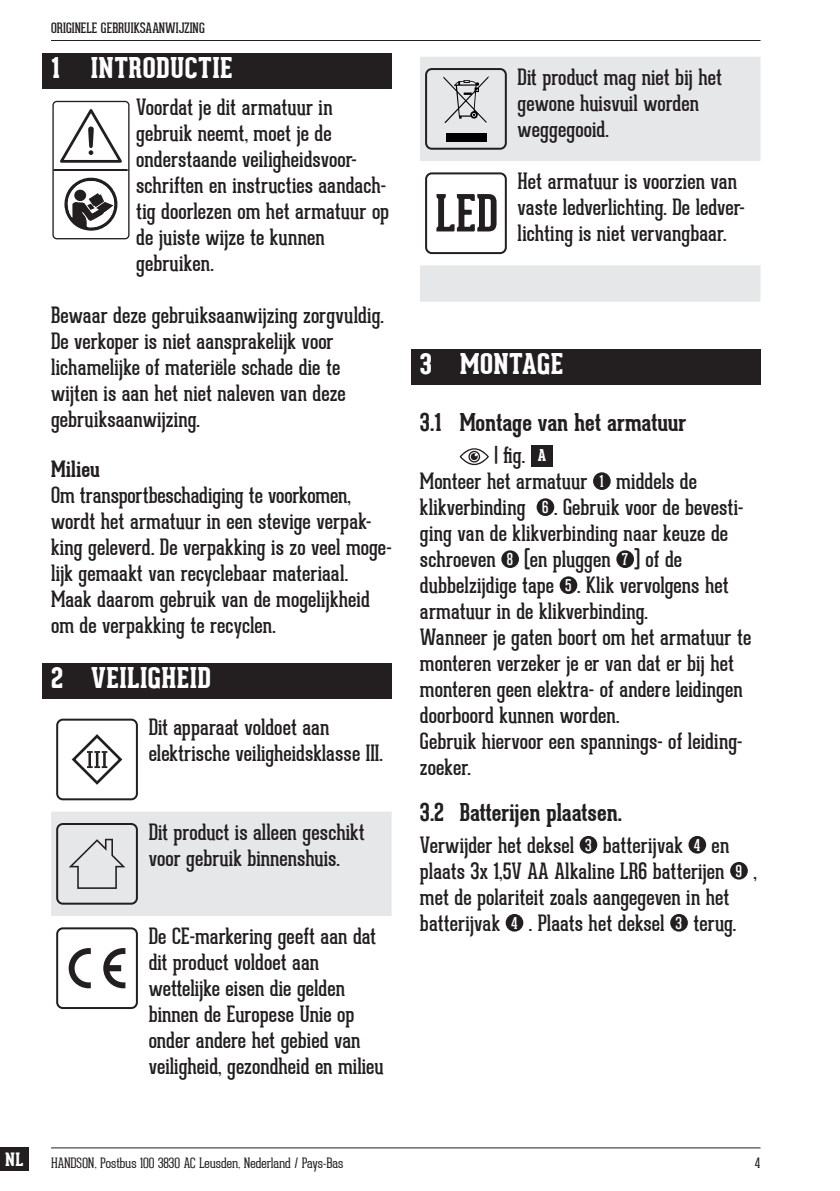
<style>
.page{position:relative;width:840px;height:1191px;background:#fff}
.page>*{position:absolute;margin:0;border:0;box-sizing:border-box;transform-origin:0 0}
.NL_HANDSON_Alinea_A5{font:700 50px "Geared Slab";color:#231f20}
.t1{font:800 28px "Geared Slab";letter-spacing:.01em;color:#fff}
.t2{font:700 24px "Geared Slab";color:#231f20}
.NL_HANDSON_Alinea_A5-2{font:22px/26px "Geared Slab";letter-spacing:.005em;color:#231f20}
.HANDSON_Table_body_A{font:22px/26px "Geared Slab";color:#231f20}
.NL_HANDSON_List_A5-M{font:22px/26px "Geared Slab";color:#231f20}
.NL_HANDSON_Alinea_Bo{font:700 22px "Geared Slab";letter-spacing:.015em;color:#231f20}
.t3{font:800 18px "Geared Slab";color:#fff}
.HANDSON_NR_A5-manual{font:16px "Geared Slab";color:#fff}
.HANDSON_FIG_A5-Manua{font:800 16px "Geared Slab";color:#fff}
.t4{font:100 14px "Geared Slab";color:#231f20}
.t5{font:14px "Geared Slab";color:#231f20}
</style>
<div class="page">
<div style="left:0;top:1146px;width:29px;height:24px;background:#231f20"></div>
<hr style="left:51px;top:40px;width:709px;height:1px;background:#231f20">
<hr style="left:51px;top:1147px;width:709px;height:1px;background:#231f20">
<div style="left:43px;top:53px;width:348px;height:36px;background:#231f20"></div>
<div style="left:43px;top:663px;width:348px;height:36px;background:#231f20"></div>
<svg style="left:64px;top:177px;width:54px;height:54px"></svg>
<div style="left:52px;top:101px;width:77px;height:138px;border:1px solid #231f20;border-radius:4px"></div>
<hr style="left:53px;top:169px;width:76px;height:2px;background:#231f20">
<svg style="left:60px;top:109px;width:62px;height:54px"></svg>
<svg style="left:71px;top:734px;width:51px;height:51px"></svg>
<div style="left:56px;top:718px;width:82px;height:82px;border:2px solid #231f20;border-radius:6px"></div>
<div style="left:51px;top:812px;width:340px;height:104px;background:#e6e7e9"></div>
<div style="left:56px;top:823px;width:82px;height:81px;border:2px solid #231f20;border-radius:6px"></div>
<svg style="left:69px;top:948px;width:22px;height:40px"></svg>
<svg style="left:103px;top:948px;width:22px;height:40px"></svg>
<div style="left:56px;top:927px;width:82px;height:82px;border:2px solid #231f20;border-radius:6px"></div>
<div style="left:411px;top:349px;width:349px;height:36px;background:#231f20"></div>
<svg style="left:420px;top:57px;width:340px;height:245px;fill:#e6e7e9"></svg>
<div style="left:446px;top:133px;width:40px;height:9px;background:#000"></div>
<svg style="left:443px;top:76px;width:45px;height:47px;background:#c1c2c4"></svg>
<div style="left:425px;top:68px;width:81px;height:82px;border:2px solid #231f20;border-radius:6px"></div>
<div style="left:425px;top:172px;width:81px;height:82px;border:2px solid #231f20;border-radius:6px"></div>
<svg style="left:459px;top:448px;width:29px;height:18px"></svg>
<div style="left:530px;top:445px;width:22px;height:22px;background:#231f20"></div>
<div style="left:592px;top:472px;width:18px;height:18px;background:#231f20;border-radius:50%"></div>
<div style="left:536px;top:498px;width:18px;height:18px;background:#231f20;border-radius:50%"></div>
<div style="left:501px;top:550px;width:17px;height:18px;background:#231f20;border-radius:50%"></div>
<div style="left:616px;top:550px;width:17px;height:18px;background:#231f20;border-radius:50%"></div>
<div style="left:559px;top:576px;width:18px;height:18px;background:#231f20;border-radius:50%"></div>
<div style="left:579px;top:836px;width:18px;height:17px;background:#231f20;border-radius:50%"></div>
<div style="left:688px;top:836px;width:17px;height:17px;background:#231f20;border-radius:50%"></div>
<div style="left:729px;top:862px;width:18px;height:17px;background:#231f20;border-radius:50%"></div>
<div style="left:505px;top:914px;width:18px;height:17px;background:#231f20;border-radius:50%"></div>
<div style="left:669px;top:914px;width:18px;height:17px;background:#231f20;border-radius:50%"></div>
<p class="t5" style="left:51px;top:20px;width:155px">ORIGINELE GEBRUIKSAANWIJZING</p>
<p class="t1" style="left:51px;top:51px;width:183px">1 INTRODUCTIE</p>
<p class="NL_HANDSON_Alinea_A5-2" style="left:136px;top:94px;width:254px">Voordat je dit armatuur in gebruik neemt, moet je de onderstaande veiligheidsvoor&shy;schriften en instructies aandach&shy;tig doorlezen om het armatuur op de juiste wijze te kunnen gebruiken.</p>
<p class="NL_HANDSON_Alinea_A5-2" style="left:51px;top:302px;width:334px">Bewaar deze gebruiksaanwijzing zorgvuldig.<br>De verkoper is niet aansprakelijk voor lichamelijke of materiële schade die te wijten is aan het niet naleven van deze gebruiksaanwijzing.</p>
<p class="NL_HANDSON_Alinea_Bo" style="left:51px;top:455px;width:50px">Milieu</p>
<p class="NL_HANDSON_Alinea_A5-2" style="left:51px;top:482px;width:342px">Om transportbeschadiging te voorkomen, wordt het armatuur in een stevige verpak&shy;king geleverd. De verpakking is zo veel moge&shy;lijk gemaakt van recyclebaar materiaal.<br>Maak daarom gebruik van de mogelijkheid om de verpakking te recyclen.</p>
<p class="t1" style="left:51px;top:661px;width:161px">2 VEILIGHEID</p>
<p class="HANDSON_Table_body_A" style="left:149px;top:714px;width:235px">Dit apparaat voldoet aan elektrische veiligheidsklasse III.</p>
<p class="HANDSON_Table_body_A" style="left:149px;top:818px;width:217px">Dit product is alleen geschikt voor gebruik binnenshuis.</p>
<p class="HANDSON_Table_body_A" style="left:149px;top:923px;width:236px">De CE-markering geeft aan dat dit product voldoet aan wettelijke eisen die gelden binnen de Europese Unie op onder andere het gebied van veiligheid, gezondheid en milieu</p>
<p class="NL_HANDSON_Alinea_A5" style="left:435px;top:182px;width:64px">LED</p>
<p class="HANDSON_Table_body_A" style="left:517px;top:64px;width:206px">Dit product mag niet bij het gewone huisvuil worden weggegooid.</p>
<p class="NL_HANDSON_List_A5-M" style="left:517px;top:168px;width:228px">Het armatuur is voorzien van vaste ledverlichting. De ledver&shy;lichting is niet vervangbaar.</p>
<p class="t1" style="left:420px;top:348px;width:145px">3 MONTAGE</p>
<p class="t2" style="left:420px;top:408px;width:268px">3.1 Montage van het armatuur</p>
<p class="NL_HANDSON_Alinea_A5-2" style="left:494px;top:442px;width:32px">| fig.</p>
<p class="HANDSON_FIG_A5-Manua" style="left:537px;top:446px;width:10px">A</p>
<p class="NL_HANDSON_Alinea_A5-2" style="left:420px;top:468px;width:169px">Monteer het armatuur</p>
<p class="HANDSON_NR_A5-manual" style="left:599px;top:471px;width:6px">1</p>
<p class="NL_HANDSON_Alinea_A5-2" style="left:616px;top:468px;width:82px">middels de</p>
<p class="NL_HANDSON_Alinea_A5-2" style="left:420px;top:494px;width:107px">klikverbinding</p>
<p class="HANDSON_NR_A5-manual" style="left:541px;top:497px;width:8px">6</p>
<p class="NL_HANDSON_Alinea_A5-2" style="left:420px;top:494px;width:324px;text-indent:134px">. Gebruik voor de bevesti&shy;ging van de klikverbinding naar keuze de schroeven</p>
<p class="HANDSON_NR_A5-manual" style="left:506px;top:549px;width:8px">8</p>
<p class="NL_HANDSON_Alinea_A5-2" style="left:524px;top:546px;width:88px">(en pluggen</p>
<p class="HANDSON_NR_A5-manual" style="left:621px;top:549px;width:8px">7</p>
<p class="NL_HANDSON_Alinea_A5-2" style="left:633px;top:546px;width:50px">) of de</p>
<p class="NL_HANDSON_Alinea_A5-2" style="left:420px;top:572px;width:135px">dubbelzijdige tape</p>
<p class="HANDSON_NR_A5-manual" style="left:564px;top:575px;width:8px">5</p>
<p class="NL_HANDSON_Alinea_A5-2" style="left:420px;top:572px;width:332px;text-indent:157px">. Klik vervolgens het armatuur in de klikverbinding.<br>Wanneer je gaten boort om het armatuur te monteren verzeker je er van dat er bij het monteren geen elektra- of andere leidingen doorboord kunnen worden.<br>Gebruik hiervoor een spannings- of leiding&shy;zoeker.</p>
<p class="t2" style="left:420px;top:797px;width:203px">3.2 Batterijen plaatsen.</p>
<p class="NL_HANDSON_Alinea_A5-2" style="left:420px;top:832px;width:155px">Verwijder het deksel</p>
<p class="HANDSON_NR_A5-manual" style="left:584px;top:835px;width:8px">3</p>
<p class="NL_HANDSON_Alinea_A5-2" style="left:602px;top:832px;width:82px">batterijvak</p>
<p class="HANDSON_NR_A5-manual" style="left:693px;top:835px;width:8px">4</p>
<p class="NL_HANDSON_Alinea_A5-2" style="left:420px;top:832px;width:311px;text-align:right">en<br>plaats 3x 1,5V AA Alkaline LR6 batterijen</p>
<p class="HANDSON_NR_A5-manual" style="left:735px;top:861px;width:7px">9</p>
<p class="NL_HANDSON_Alinea_A5-2" style="left:753px;top:858px;width:5px">,</p>
<p class="NL_HANDSON_Alinea_A5-2" style="left:420px;top:884px;width:311px">met de polariteit zoals aangegeven in het batterijvak</p>
<p class="HANDSON_NR_A5-manual" style="left:510px;top:913px;width:8px">4</p>
<p class="NL_HANDSON_Alinea_A5-2" style="left:528px;top:910px;width:137px">. Plaats het deksel</p>
<p class="HANDSON_NR_A5-manual" style="left:675px;top:913px;width:8px">3</p>
<p class="NL_HANDSON_Alinea_A5-2" style="left:693px;top:910px;width:44px">terug.</p>
<p class="t3" style="left:5px;top:1149px;width:20px">NL</p>
<p class="t4" style="left:51px;top:1154px;width:293px">HANDSON, Postbus 100 3830 AC Leusden, Nederland / Pays-Bas</p>
<p class="t4" style="left:754px;top:1154px;width:7px">4</p>
</div>
